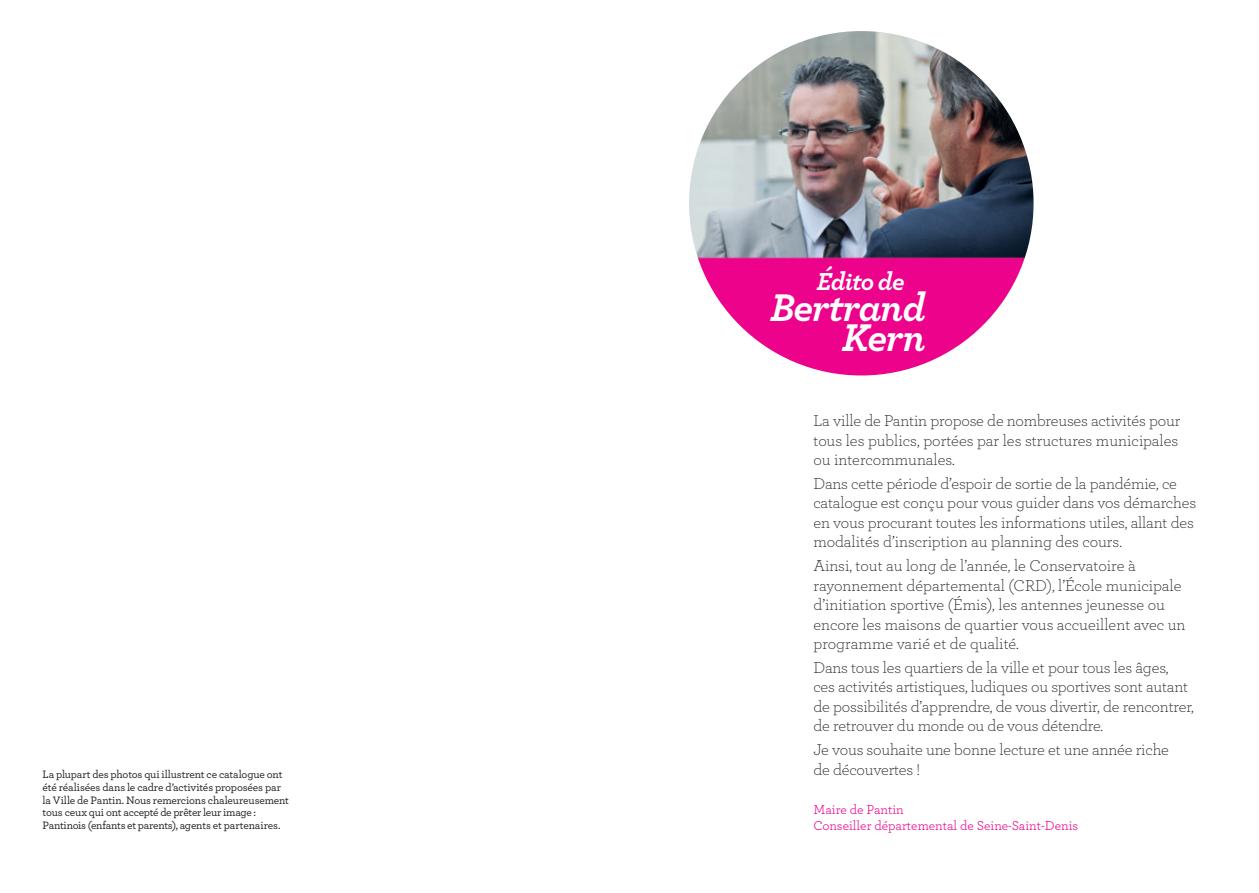
<style>
.page{position:relative;width:1259px;height:893px;background:#fff}
.page>*{position:absolute;margin:0;border:0;box-sizing:border-box;transform-origin:0 0}
.Niveau5_TITRE{font:italic 700 40.5px "Archer";letter-spacing:-.03em;color:#fff}
.Niveau5_TITRE-2{font:italic 700 25.8px "Archer";letter-spacing:-.035em;color:#fff}
._0{font:300 16.5px/19.5px "Archer";letter-spacing:-.015em;color:#231f20}
._0-2{font:13.5px/15.8px "Archer";color:#ed028c}
.t1{font:500 11.25px/12.8px "Archer";letter-spacing:-.015em;color:#231f20}
</style>
<div class="page">
<img style="left:689px;top:31px;width:344px;height:344px;border-radius:172px">
<p class="t1" style="left:43px;top:767px;width:248px">La plupart des photos qui illustrent ce catalogue ont été réalisées dans le cadre d’activités proposées par la Ville de Pantin. Nous remercions chaleureusement tous ceux qui ont accepté de prêter leur image :<br>Pantinois (enfants et parents), agents et partenaires.</p>
<p class="Niveau5_TITRE-2" style="left:817px;top:261px;width:89px">Édito de</p>
<p class="Niveau5_TITRE" style="left:770px;top:275px;width:157px">Bertrand</p>
<p class="Niveau5_TITRE" style="left:842px;top:306px;width:85px">Kern</p>
<p class="_0" style="left:813px;top:410px;width:368px;text-align:justify">La ville de Pantin propose de nombreuses activités pour tous les publics, portées par les structures municipales ou intercommunales.</p>
<p class="_0" style="left:813px;top:473px;width:384px">Dans cette période d’espoir de sortie de la pandémie, ce catalogue est conçu pour vous guider dans vos démarches en vous procurant toutes les informations utiles, allant des modalités d’inscription au planning des cours.</p>
<p class="_0" style="left:813px;top:555px;width:374px">Ainsi, tout au long de l’année, le Conservatoire à rayonnement départemental (CRD), l’École municipale d’initiation sportive (Émis), les antennes jeunesse ou encore les maisons de quartier vous accueillent avec un programme varié et de qualité.</p>
<p class="_0" style="left:813px;top:657px;width:382px">Dans tous les quartiers de la ville et pour tous les âges, ces activités artistiques, ludiques ou sportives sont autant de possibilités d’apprendre, de vous divertir, de rencontrer, de retrouver du monde ou de vous détendre.</p>
<p class="_0" style="left:813px;top:739px;width:357px">Je vous souhaite une bonne lecture et une année riche de découvertes !</p>
<p class="_0-2" style="left:813px;top:801px;width:266px">Maire de Pantin<br>Conseiller départemental de Seine-Saint-Denis</p>
</div>
